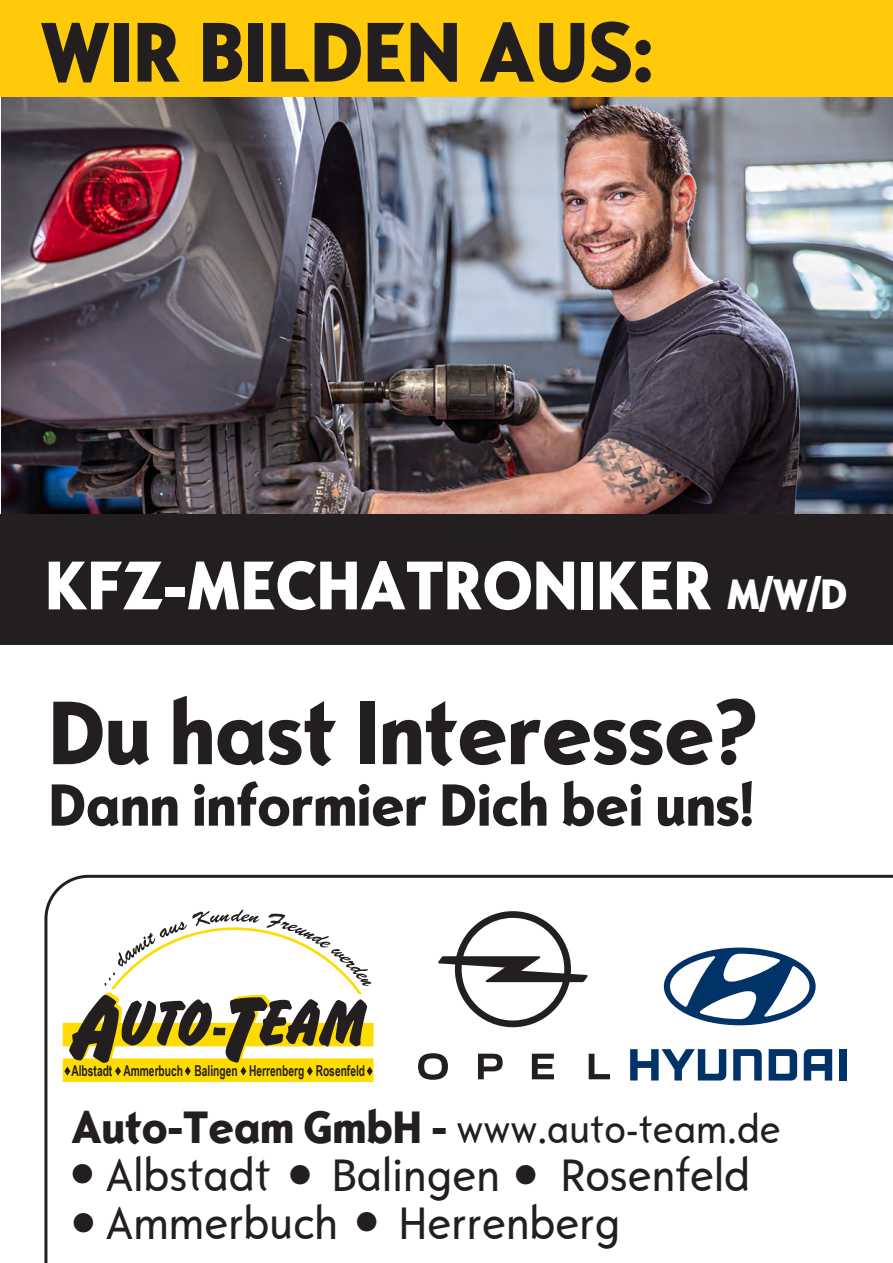
<style>
.page{position:relative;width:893px;height:1263px;background:#fff}
.page>*{position:absolute;margin:0;border:0;box-sizing:border-box;transform-origin:0 0}
.t1{font:800 94.2px "Opel Sans Condensed";color:#231f20}
.t2{font:800 88.5px "Opel Sans Condensed";color:#231f20}
.t3{font:800 72px "Opel Sans Condensed";color:#fff}
.t4{font:800 62.25px "Opel Sans Condensed";color:#231f20}
.t5{font:condensed 48px "Opel Sans";color:#231f20}
.t6{font:condensed 42px "Opel Sans";color:#231f20}
.t7{font:27px "Zapf Dingbats ITC";color:#231f20}
.t8{font:700 15px "Arial Narrow";color:#231f20;scale:.83 1}
.s1{font-size:45px}
.s2{font-family:"Opel Sans Condensed";font-weight:800;font-stretch:normal;font-size:48px}
</style>
<div class="page">
<img style="left:1px;top:96px;width:892px;height:418px">
<div style="left:0;top:0;width:893px;height:96px;background:#feca0a"></div>
<div style="left:0;top:514px;width:893px;height:131px;background:#231f20"></div>
<svg style="left:44px;top:875px;width:849px;height:388px"></svg>
<h2 class="t2" style="left:40px;top:-2px;width:615px">WIR BILDEN AUS:</h2>
<h3 class="t3" style="left:45px;top:541px;width:804px">KFZ-MECHATRONIKER <span class="s1">M/W/D</span></h3>
<h1 class="t1" style="left:49px;top:675px;width:710px">Du hast Interesse?</h1>
<h3 class="t4" style="left:49px;top:767px;width:707px">Dann informier Dich bei uns!</h3>
<p class="t8" style="left:71px;top:1059px;width:355px">Albstadt Ammerbuch Balingen Herrenberg Rosenfeld</p>
<h3 class="t6" style="left:71px;top:1105px;width:711px"><span class="s2">Auto-Team GmbH -</span> www.auto-team.de</h3>
<h3 class="t5" style="left:106px;top:1147px;width:166px">Albstadt</h3>
<h3 class="t5" style="left:331px;top:1147px;width:170px">Balingen</h3>
<h3 class="t5" style="left:560px;top:1147px;width:191px">Rosenfeld</h3>
<h3 class="t5" style="left:106px;top:1195px;width:234px">Ammerbuch</h3>
<h3 class="t5" style="left:398px;top:1195px;width:223px">Herrenberg</h3>
<h3 class="t7" style="left:72px;top:1161px;width:23px">●</h3>
<h3 class="t7" style="left:289px;top:1162px;width:23px">●</h3>
<h3 class="t7" style="left:515px;top:1162px;width:23px">●</h3>
<h3 class="t7" style="left:73px;top:1210px;width:23px">●</h3>
<h3 class="t7" style="left:356px;top:1209px;width:23px">●</h3>
</div>
